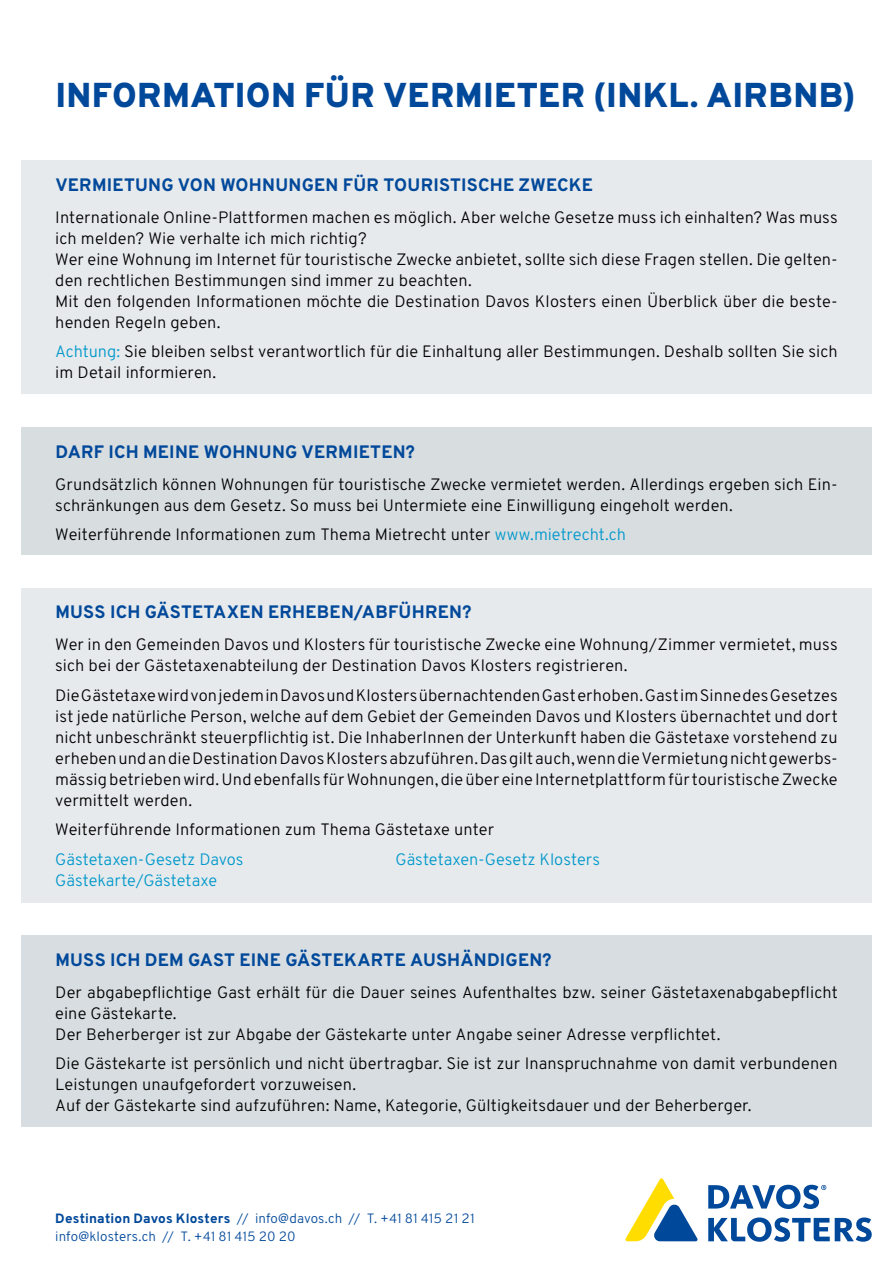
<style>
.page{position:relative;width:893px;height:1263px;background:#fff}
.page>*{position:absolute;margin:0;border:0;box-sizing:border-box;transform-origin:0 0}
.t1{font:800 34.5px "Overpass";letter-spacing:.01em;color:#00489a}
.t2{font:800 18px "Overpass";letter-spacing:.01em;color:#00489a}
.t3{font:300 16.5px/21px "Overpass";letter-spacing:.01em;color:#000}
.t4{font:300 16.5px "Overpass";color:#0098cb}
.t5{font:300 13.5px/18px "Overpass";letter-spacing:.005em;color:#00489a}
.s1{color:#0098cb}
.s2{font-weight:800}
</style>
<div class="page">
<div style="left:21px;top:161px;width:851px;height:233px;background:#e6eaec"></div>
<div style="left:21px;top:588px;width:851px;height:314px;background:#e6eaec"></div>
<div style="left:21px;top:427px;width:851px;height:128px;background:#d8dde0"></div>
<div style="left:21px;top:935px;width:851px;height:192px;background:#d7dde1"></div>
<svg style="left:625px;top:1178px;width:73px;height:63px"></svg>
<svg style="left:708px;top:1217px;width:164px;height:25px"></svg>
<svg style="left:708px;top:1185px;width:118px;height:24px"></svg>
<h1 class="t1" style="left:55px;top:73px;width:802px">INFORMATION FÜR VERMIETER (INKL. AIRBNB)</h1>
<p class="t2" style="left:55px;top:174px;width:539px">VERMIETUNG VON WOHNUNGEN FÜR TOURISTISCHE ZWECKE</p>
<p class="t3" style="left:55px;top:206px;width:784px">Internationale Online-Plattformen machen es möglich. Aber welche Gesetze muss ich einhalten? Was muss ich melden? Wie verhalte ich mich richtig?<br>Wer eine Wohnung im Internet für touristische Zwecke anbietet, sollte sich diese Fragen stellen. Die gelten&shy;den rechtlichen Bestimmungen sind immer zu beachten.<br>Mit den folgenden Informationen möchte die Destination Davos Klosters einen Überblick über die beste&shy;henden Regeln geben.</p>
<p class="t3" style="left:55px;top:341px;width:784px"><span class="s1">Achtung:</span> Sie bleiben selbst verantwortlich für die Einhaltung aller Bestimmungen. Deshalb sollten Sie sich im Detail informieren.</p>
<p class="t2" style="left:55px;top:440px;width:361px">DARF ICH MEINE WOHNUNG VERMIETEN?</p>
<p class="t3" style="left:55px;top:473px;width:784px">Grundsätzlich können Wohnungen für touristische Zwecke vermietet werden. Allerdings ergeben sich Ein&shy;schränkungen aus dem Gesetz. So muss bei Untermiete eine Einwilligung eingeholt werden.</p>
<p class="t3" style="left:55px;top:524px;width:572px">Weiterführende Informationen zum Thema Mietrecht unter <span class="s1">www.mietrecht.ch</span></p>
<p class="t2" style="left:55px;top:601px;width:418px">MUSS ICH GÄSTETAXEN ERHEBEN/ABFÜHREN?</p>
<p class="t3" style="left:55px;top:634px;width:784px">Wer in den Gemeinden Davos und Klosters für touristische Zwecke eine Wohnung/Zimmer vermietet, muss sich bei der Gästetaxenabteilung der Destination Davos Klosters registrieren.</p>
<p class="t3" style="left:55px;top:684px;width:784px;text-align:justify">Die Gästetaxe wird von jedem in Davos und Klosters übernachtenden Gast erhoben. Gast im Sinne des Gesetzes ist jede natürliche Person, welche auf dem Gebiet der Gemeinden Davos und Klosters übernachtet und dort nicht unbeschränkt steuerpflichtig ist. Die InhaberInnen der Unterkunft haben die Gästetaxe vorstehend zu erheben und an die Destination Davos Klosters abzuführen. Das gilt auch, wenn die Vermietung nicht gewerbs&shy;mässig betrieben wird. Und ebenfalls für Wohnungen, die über eine Internetplattform für touristische Zwecke vermittelt werden.</p>
<p class="t3" style="left:55px;top:819px;width:440px">Weiterführende Informationen zum Thema Gästetaxe unter</p>
<p class="t4" style="left:55px;top:849px;width:190px">Gästetaxen-Gesetz Davos</p>
<p class="t4" style="left:395px;top:849px;width:206px">Gästetaxen-Gesetz Klosters</p>
<p class="t4" style="left:55px;top:870px;width:163px">Gästekarte/Gästetaxe</p>
<p class="t2" style="left:55px;top:948px;width:498px">MUSS ICH DEM GAST EINE GÄSTEKARTE AUSHÄNDIGEN?</p>
<p class="t3" style="left:55px;top:981px;width:784px">Der abgabepflichtige Gast erhält für die Dauer seines Aufenthaltes bzw. seiner Gästetaxenabgabepflicht eine Gästekarte.<br>Der Beherberger ist zur Abgabe der Gästekarte unter Angabe seiner Adresse verpflichtet.</p>
<p class="t3" style="left:55px;top:1053px;width:784px">Die Gästekarte ist persönlich und nicht übertragbar. Sie ist zur Inanspruchnahme von damit verbundenen<br>Leistungen unaufgefordert vorzuweisen.<br>Auf der Gästekarte sind aufzuführen: Name, Kategorie, Gültigkeitsdauer und der Beherberger.</p>
<p class="t5" style="left:55px;top:1210px;width:421px"><span class="s2">Destination Davos Klosters</span> // info@davos.ch // T. +41 81 415 21 21 info@klosters.ch // T. +41 81 415 20 20</p>
</div>
